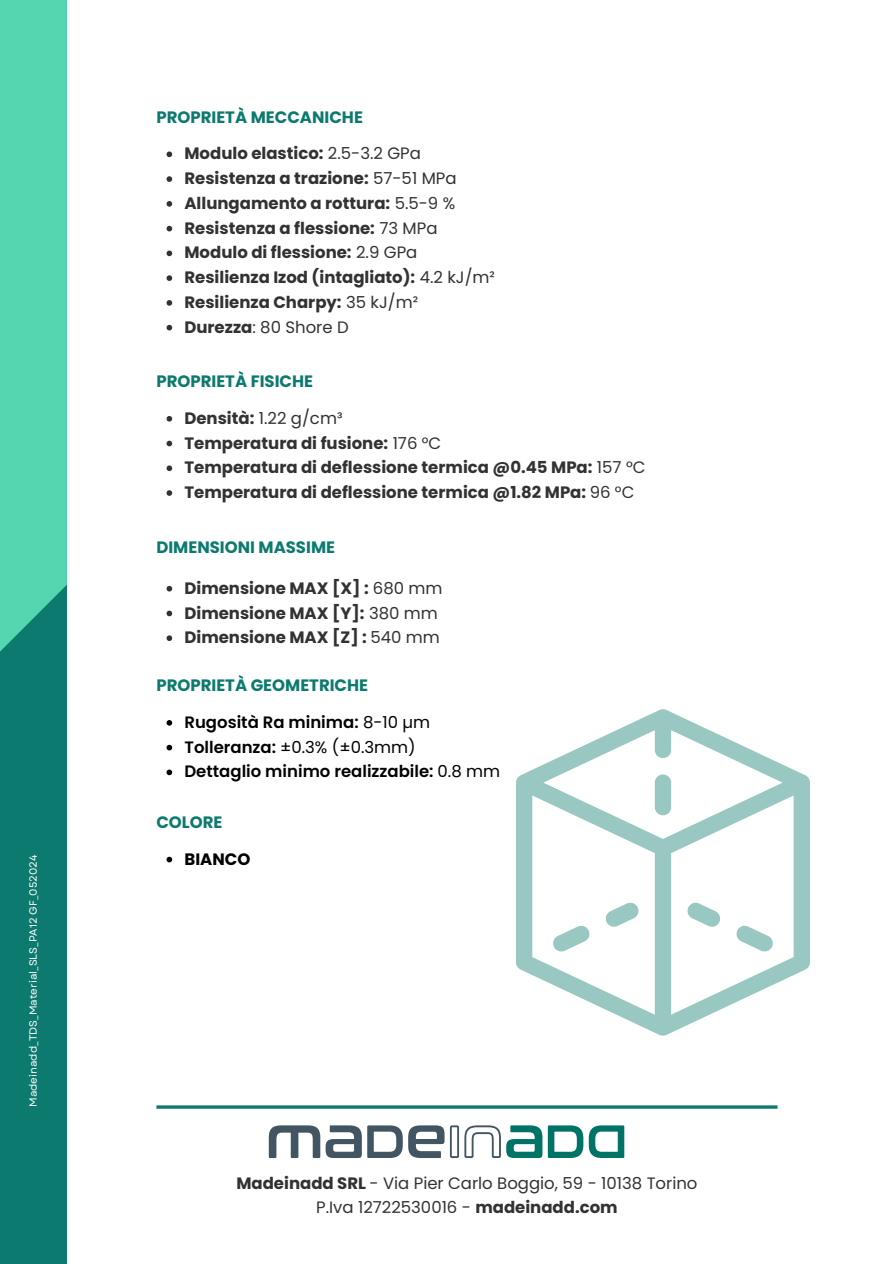
<style>
.page{position:relative;width:894px;height:1264px;background:#fff}
.page>*{position:absolute;margin:0;border:0;box-sizing:border-box;transform-origin:0 0}
.t1{font:700 16.5px "Poppins";color:#323232}
.t2{font:16.5px/24.8px "Poppins";color:#323232;text-align:center}
.t3{font:700 16.5px "Poppins";color:#0c7a6e}
.t4{font:600 16.5px "Poppins";color:#000}
.t5{font:16.5px "Poppins";color:#000}
.t6{font:700 16.5px "Poppins";color:#000}
.t7{font:10.5px "Garet";color:#fff}
.s1{font-weight:400}
.s2{font-weight:700}
.s3{font-weight:600}
</style>
<div class="page">
<hr style="left:156px;top:1105px;width:621px;height:3px;background:#0c7a6e">
<div style="left:0;top:0;width:67px;height:1263px;background:#0c7a6e"></div>
<div style="left:0;top:0;width:67px;height:651px;background:#55d5b0"></div>
<svg style="left:516px;top:709px;width:293px;height:326px"></svg>
<svg style="left:408px;top:1125px;width:36px;height:32px"></svg>
<svg style="left:269px;top:1125px;width:133px;height:32px"></svg>
<svg style="left:450px;top:1125px;width:174px;height:32px"></svg>
<svg style="left:166px;top:151px;width:6px;height:6px"></svg>
<svg style="left:166px;top:176px;width:6px;height:6px"></svg>
<svg style="left:166px;top:201px;width:6px;height:6px"></svg>
<svg style="left:166px;top:226px;width:6px;height:5px"></svg>
<svg style="left:166px;top:250px;width:6px;height:6px"></svg>
<svg style="left:166px;top:275px;width:6px;height:6px"></svg>
<svg style="left:166px;top:300px;width:6px;height:6px"></svg>
<svg style="left:166px;top:325px;width:6px;height:5px"></svg>
<svg style="left:166px;top:416px;width:6px;height:5px"></svg>
<svg style="left:166px;top:440px;width:6px;height:6px"></svg>
<svg style="left:166px;top:465px;width:6px;height:6px"></svg>
<svg style="left:166px;top:490px;width:6px;height:6px"></svg>
<svg style="left:166px;top:586px;width:6px;height:5px"></svg>
<svg style="left:166px;top:610px;width:6px;height:6px"></svg>
<svg style="left:166px;top:635px;width:6px;height:6px"></svg>
<svg style="left:166px;top:720px;width:6px;height:5px"></svg>
<svg style="left:166px;top:744px;width:6px;height:6px"></svg>
<svg style="left:166px;top:769px;width:6px;height:6px"></svg>
<svg style="left:166px;top:856px;width:6px;height:6px"></svg>
<p class="t7" style="left:26px;top:1107px;width:254px;rotate:-90deg">Madeinadd_TDS_Material_SLS_PA12 GF_052024</p>
<p class="t3" style="left:156px;top:105px;width:208px">PROPRIETÀ MECCANICHE</p>
<p class="t1" style="left:184px;top:142px;width:238px">Modulo elastico: <span class="s1">2.5-3.2 GPa</span></p>
<p class="t1" style="left:184px;top:167px;width:273px">Resistenza a trazione: <span class="s1">57-51 MPa</span></p>
<p class="t1" style="left:184px;top:191px;width:272px">Allungamento a rottura: <span class="s1">5.5-9 %</span></p>
<p class="t1" style="left:184px;top:216px;width:254px">Resistenza a flessione: <span class="s1">73 MPa</span></p>
<p class="t1" style="left:184px;top:241px;width:234px">Modulo di flessione: <span class="s1">2.9 GPa</span></p>
<p class="t1" style="left:184px;top:266px;width:312px">Resilienza Izod (intagliato): <span class="s1">4.2 kJ/m²</span></p>
<p class="t1" style="left:184px;top:290px;width:235px">Resilienza Charpy: <span class="s1">35 kJ/m²</span></p>
<p class="t2" style="left:184px;top:314px;width:166px"><span class="s2">Durezza</span>: 80 Shore D</p>
<p class="t3" style="left:156px;top:370px;width:158px">PROPRIETÀ FISICHE</p>
<p class="t2" style="left:184px;top:405px;width:159px"><span class="s2">Densità:</span> 1.22 g/cm³</p>
<p class="t1" style="left:184px;top:431px;width:258px">Temperatura di fusione: <span class="s1">176 °C</span></p>
<p class="t1" style="left:184px;top:456px;width:462px">Temperatura di deflessione termica @0.45 MPa: <span class="s1">157 °C</span></p>
<p class="t1" style="left:184px;top:481px;width:451px">Temperatura di deflessione termica @1.82 MPa: <span class="s1">96 °C</span></p>
<p class="t3" style="left:156px;top:535px;width:180px">DIMENSIONI MASSIME</p>
<p class="t1" style="left:184px;top:576px;width:259px">Dimensione MAX [X] : <span class="s1">680 mm</span></p>
<p class="t1" style="left:184px;top:601px;width:255px">Dimensione MAX [Y]: <span class="s1">380 mm</span></p>
<p class="t1" style="left:184px;top:626px;width:257px">Dimensione MAX [Z] : <span class="s1">540 mm</span></p>
<p class="t3" style="left:156px;top:674px;width:213px">PROPRIETÀ GEOMETRICHE</p>
<p class="t4" style="left:184px;top:710px;width:247px">Rugosità Ra minima: <span class="s1">8-10 µm</span></p>
<p class="t5" style="left:184px;top:735px;width:233px"><span class="s3">Tolleranza:</span> ±0.3% (±0.3mm)</p>
<p class="t4" style="left:184px;top:760px;width:317px">Dettaglio minimo realizzabile: <span class="s1">0.8 mm</span></p>
<p class="t3" style="left:156px;top:810px;width:68px">COLORE</p>
<p class="t6" style="left:184px;top:847px;width:67px">BIANCO</p>
<p class="t2" style="left:236px;top:1170px;width:462px"><span class="s2">Madeinadd SRL</span> - Via Pier Carlo Boggio, 59 - 10138 Torino<br>P.Iva 12722530016 - <span class="s2">madeinadd.com</span></p>
</div>
